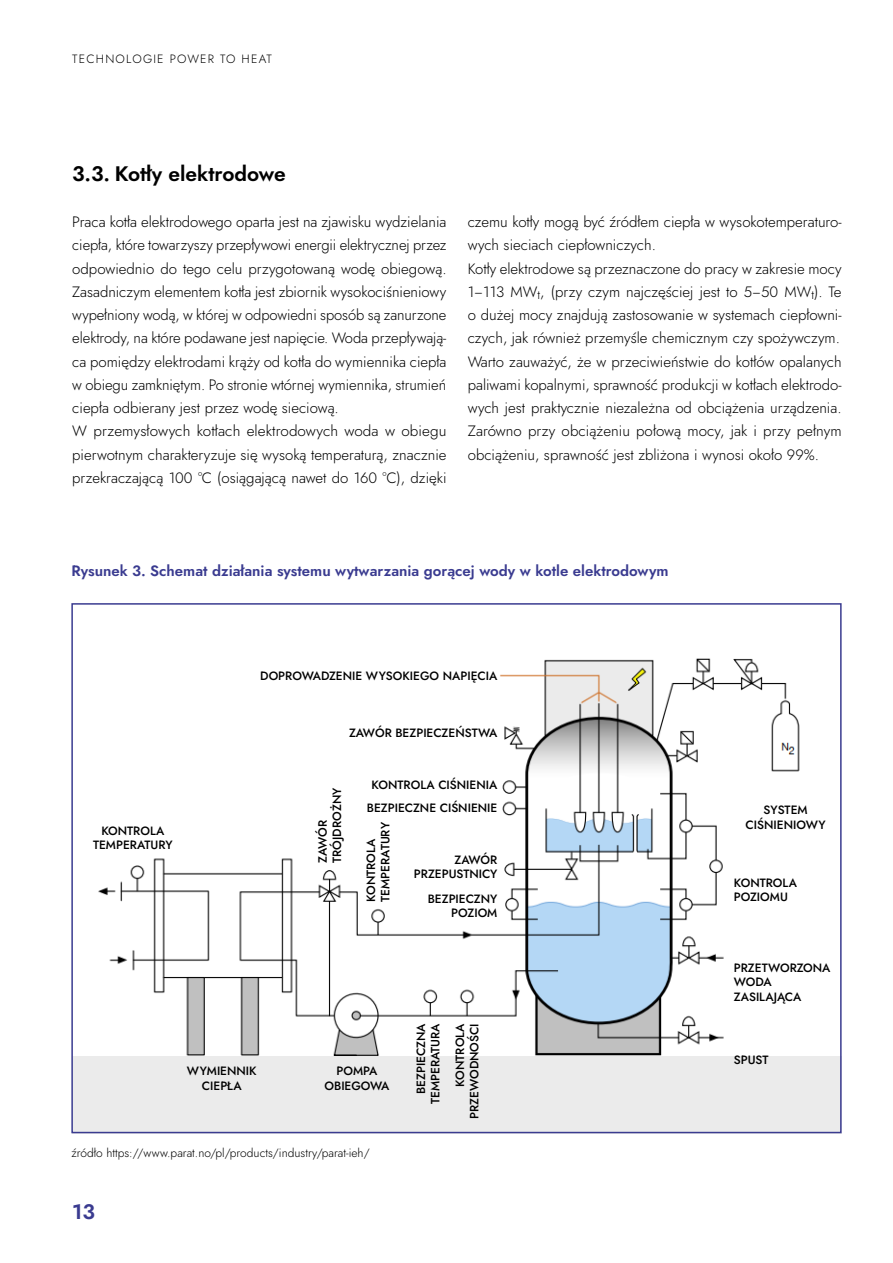
<style>
.page{position:relative;width:893px;height:1263px;background:#fff}
.page>*{position:absolute;margin:0;border:0;box-sizing:border-box;transform-origin:0 0}
.t1{font:600 21px "Jost";color:#000}
.t2{font:600 21px "Jost";color:#3a3b90}
.t3{font:300 15px/23.2px "Jost";color:#000}
.t4{font:600 15px "Jost";color:#3a3b90}
.t5{font:500 12px/14.4px "Jost";color:#000;text-align:center}
.t6{font:300 12px "Jost";color:#000}
.t7{font:300 12px "Jost";letter-spacing:.1em;color:#000}
</style>
<div class="page">
<img style="left:74px;top:658px;width:765px;height:472px">
<p class="t7" style="left:72px;top:51px;width:201px">TECHNOLOGIE POWER TO HEAT</p>
<h1 class="t1" style="left:72px;top:159px;width:215px">3.3. Kotły elektrodowe</h1>
<p class="t3" style="left:72px;top:210px;width:376px">Praca kotła elektrodowego oparta jest na zjawisku wydzielania ciepła, które towarzyszy przepływowi energii elektrycznej przez odpowiednio do tego celu przygotowaną wodę obiegową.<br>Zasadniczym elementem kotła jest zbiornik wysokociśnieniowy wypełniony wodą, w której w odpowiedni sposób są zanurzone elektrody, na które podawane jest napięcie. Woda przepływają&shy;ca pomiędzy elektrodami krąży od kotła do wymiennika ciepła w obiegu zamkniętym. Po stronie wtórnej wymiennika, strumień ciepła odbierany jest przez wodę sieciową.<br>W przemysłowych kotłach elektrodowych woda w obiegu pierwotnym charakteryzuje się wysoką temperaturą, znacznie przekraczającą 100 °C (osiągającą nawet do 160 °C), dzięki</p>
<p class="t3" style="left:468px;top:210px;width:375px">czemu kotły mogą być źródłem ciepła w wysokotemperaturo&shy;wych sieciach ciepłowniczych.<br>Kotły elektrodowe są przeznaczone do pracy w zakresie mocy 1−113 MW<sub>t</sub>, (przy czym najczęściej jest to 5−50 MW<sub>t</sub>). Te o dużej mocy znajdują zastosowanie w systemach ciepłowni&shy;czych, jak również przemyśle chemicznym czy spożywczym.<br>Warto zauważyć, że w przeciwieństwie do kotłów opalanych paliwami kopalnymi, sprawność produkcji w kotłach elektrodo&shy;wych jest praktycznie niezależna od obciążenia urządzenia.<br>Zarówno przy obciążeniu połową mocy, jak i przy pełnym obciążeniu, sprawność jest zbliżona i wynosi około 99%.</p>
<p class="t4" style="left:71px;top:561px;width:599px">Rysunek 3. Schemat działania systemu wytwarzania gorącej wody w kotle elektrodowym</p>
<p class="t5" style="left:93px;top:823px;width:81px">KONTROLA<br>TEMPERATURY</p>
<p class="t5" style="left:260px;top:668px;width:239px">DOPROWADZENIE WYSOKIEGO NAPIĘCIA</p>
<p class="t5" style="left:349px;top:726px;width:150px">ZAWÓR BEZPIECZEŃSTWA</p>
<p class="t5" style="left:367px;top:774px;width:132px;line-height:23.1px">KONTROLA CIŚNIENIA<br>BEZPIECZNE CIŚNIENIE</p>
<p class="t5" style="left:414px;top:853px;width:85px;text-align:right">ZAWÓR<br>PRZEPUSTNICY</p>
<p class="t5" style="left:428px;top:891px;width:71px;text-align:right">BEZPIECZNY<br>POZIOM</p>
<p class="t5" style="left:316px;top:863px;width:76px;text-align:left;rotate:-90deg">ZAWÓR<br>TRÓJDROŻNY</p>
<p class="t5" style="left:364px;top:902px;width:81px;text-align:left;rotate:-90deg">KONTROLA<br>TEMPERATURY</p>
<p class="t5" style="left:187px;top:1064px;width:71px">WYMIENNIK<br>CIEPŁA</p>
<p class="t5" style="left:324px;top:1064px;width:67px">POMPA<br>OBIEGOWA</p>
<p class="t5" style="left:414px;top:1104px;width:82px;text-align:right;rotate:-90deg">BEZPIECZNA<br>TEMPERATURA</p>
<p class="t5" style="left:453px;top:1119px;width:97px;text-align:right;rotate:-90deg">KONTROLA<br>PRZEWODNOŚCI</p>
<p class="t6" style="left:71px;top:1144px;width:300px">źródło https://www.parat.no/pl/products/industry/parat-ieh/</p>
<h1 class="t2" style="left:72px;top:1197px;width:24px">13</h1>
<p class="t5" style="left:746px;top:803px;width:81px">SYSTEM<br>CIŚNIENIOWY</p>
<p class="t5" style="left:734px;top:875px;width:65px;text-align:left">KONTROLA<br>POZIOMU</p>
<p class="t5" style="left:734px;top:961px;width:98px;text-align:left">PRZETWORZONA<br>WODA<br>ZASILAJĄCA</p>
<p class="t5" style="left:734px;top:1053px;width:36px">SPUST</p>
</div>
